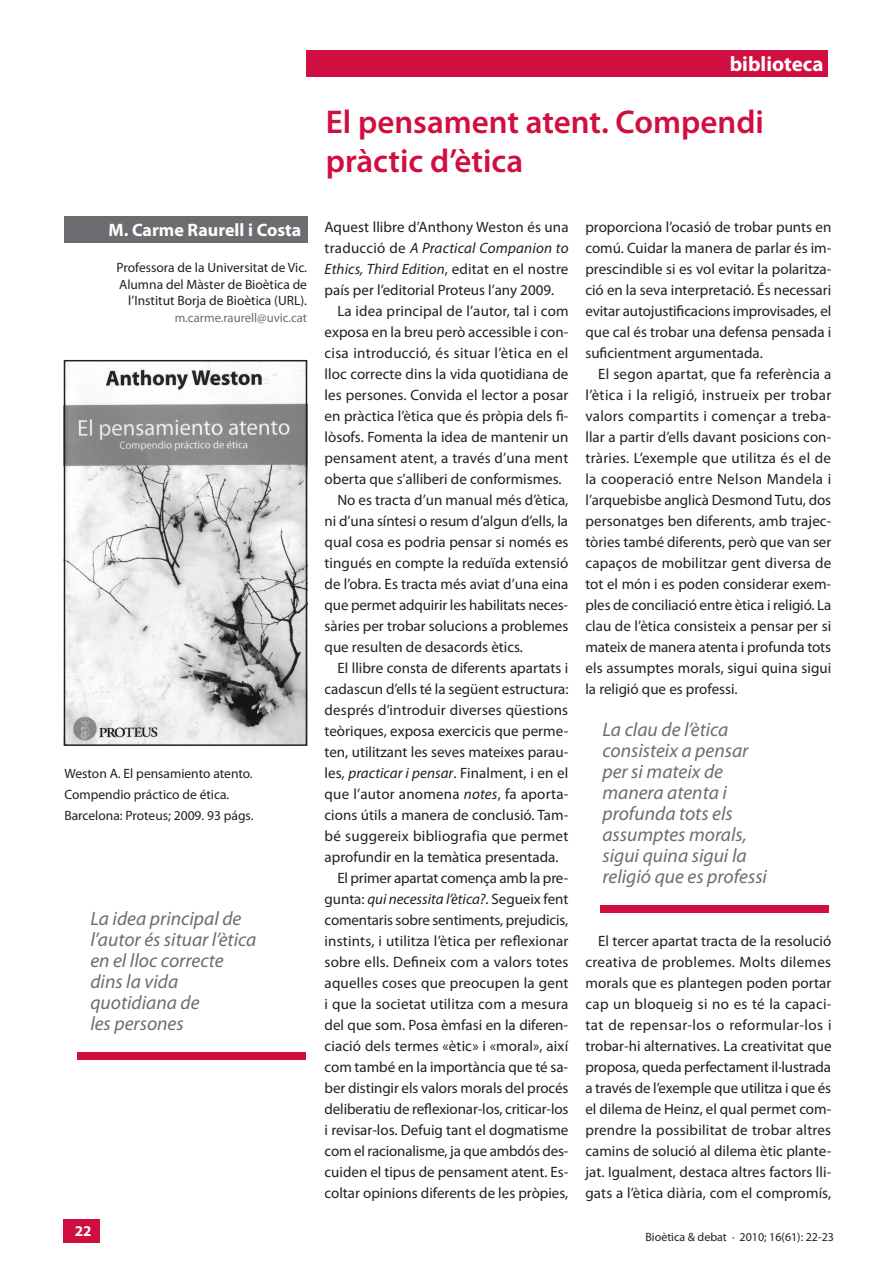
<style>
.page{position:relative;width:893px;height:1263px;background:#fff}
.page>*{position:absolute;margin:0;border:0;box-sizing:border-box;transform-origin:0 0}
.t1{font:600 33px/39.6px "Myriad Pro";color:#d10e40}
.t2{font:700 21px "Myriad Pro";color:#fff}
.t3{font:italic 19.5px/21px "Myriad Pro";color:#6c6d70}
.t4{font:700 18px "Myriad Pro";color:#fff}
.t5{font:15px/21px "Myriad Pro";color:#231f20;text-align:justify}
.t6{font:italic 15px "Myriad Pro";letter-spacing:.01em;color:#231f20}
.t7{font:15px "Myriad Pro";letter-spacing:.02em;color:#231f20}
.t8{font:700 15px "Myriad Pro";color:#fff}
.t9{font:13.5px/16.5px "Myriad Pro";color:#231f20;text-align:right}
.t10{font:12.75px "Myriad Pro";color:#6c6d70}
.t11{font:12px "Myriad Pro";color:#231f20}
.s1{font-style:normal}
.s2{font-style:italic}
</style>
<div class="page">
<div style="left:63px;top:1219px;width:37px;height:23px;background:#d10e40"></div>
<div style="left:306px;top:50px;width:522px;height:26px;background:#d10e40"></div>
<div style="left:64px;top:216px;width:244px;height:27px;background:#6c6d70"></div>
<div style="left:599px;top:906px;width:229px;height:7px;background:#d10e40"></div>
<div style="left:77px;top:1052px;width:229px;height:8px;background:#d10e40"></div>
<img style="left:67px;top:363px;width:237px;height:380px">
<div style="left:64px;top:360px;width:243px;height:386px;border:2px solid #231f20"></div>
<p class="t4" style="left:109px;top:218px;width:194px">M. Carme Raurell i Costa</p>
<p class="t9" style="left:117px;top:259px;width:192px">Professora de la Universitat de Vic.<br>Alumna del Màster de Bioètica de l’Institut Borja de Bioètica (URL).</p>
<p class="t10" style="left:175px;top:310px;width:134px">m.carme.raurell@uvic.cat</p>
<p class="t9" style="left:64px;top:763px;width:191px;line-height:21px;text-align:left">Weston A. El pensamiento atento.<br>Compendio práctico de ética.<br>Barcelona: Proteus; 2009. 93 págs.</p>
<h3 class="t3" style="left:90px;top:908px;width:167px">La idea principal de l’autor és situar l’ètica en el lloc correcte dins la vida quotidiana de<br>les persones</h3>
<p class="t8" style="left:75px;top:1220px;width:18px">22</p>
<h2 class="t2" style="left:730px;top:60px;width:95px">biblioteca</h2>
<h1 class="t1" style="left:326px;top:101px;width:440px">El pensament atent. Compendi pràctic d’ètica</h1>
<p class="t5" style="left:325px;top:216px;width:245px">Aquest llibre d’Anthony Weston és una</p>
<p class="t6" style="left:325px;top:239px;width:245px"><span class="s1">traducció de</span> A Practical Companion to</p>
<p class="t6" style="left:325px;top:260px;width:245px">Ethics, Third Edition<span class="s1">, editat en el nostre</span></p>
<p class="t5" style="left:325px;top:279px;width:231px">país per l’editorial Proteus l’any 2009.</p>
<p class="t5" style="left:337px;top:300px;width:233px">La idea principal de l’autor, tal i com</p>
<p class="t5" style="left:325px;top:321px;width:245px">exposa en la breu però accessible i con-</p>
<p class="t7" style="left:325px;top:344px;width:245px">cisa introducció, és situar l’ètica en el</p>
<p class="t5" style="left:325px;top:363px;width:245px">lloc correcte dins la vida quotidiana de</p>
<p class="t5" style="left:325px;top:384px;width:245px">les persones. Convida el lector a posar</p>
<p class="t5" style="left:325px;top:405px;width:245px">en pràctica l’ètica que és pròpia dels fi-</p>
<p class="t5" style="left:325px;top:426px;width:245px">lòsofs. Fomenta la idea de mantenir un</p>
<p class="t5" style="left:325px;top:447px;width:245px">pensament atent, a través d’una ment</p>
<p class="t5" style="left:325px;top:468px;width:238px">oberta que s’alliberi de conformismes.</p>
<p class="t5" style="left:337px;top:489px;width:232px">No es tracta d’un manual més d’ètica,</p>
<p class="t5" style="left:325px;top:510px;width:245px">ni d’una síntesi o resum d’algun d’ells, la</p>
<p class="t5" style="left:325px;top:531px;width:245px">qual cosa es podria pensar si només es</p>
<p class="t5" style="left:325px;top:552px;width:245px">tingués en compte la reduïda extensió</p>
<p class="t5" style="left:325px;top:573px;width:245px">de l’obra. Es tracta més aviat d’una eina</p>
<p class="t5" style="left:325px;top:594px;width:245px">que permet adquirir les habilitats neces-</p>
<p class="t5" style="left:325px;top:615px;width:245px">sàries per trobar solucions a problemes</p>
<p class="t5" style="left:325px;top:636px;width:200px">que resulten de desacords ètics.</p>
<p class="t5" style="left:337px;top:657px;width:233px">El llibre consta de diferents apartats i</p>
<p class="t5" style="left:325px;top:678px;width:245px">cadascun d’ells té la següent estructura:</p>
<p class="t5" style="left:325px;top:699px;width:245px">després d’introduir diverses qüestions</p>
<p class="t5" style="left:325px;top:720px;width:245px">teòriques, exposa exercicis que perme-</p>
<p class="t5" style="left:325px;top:741px;width:245px">ten, utilitzant les seves mateixes parau-</p>
<p class="t5" style="left:325px;top:762px;width:245px">les, <span class="s2">practicar i pensar</span>. Finalment, i en el</p>
<p class="t5" style="left:325px;top:783px;width:245px">que l’autor anomena <span class="s2">notes</span>, fa aporta-</p>
<p class="t5" style="left:325px;top:804px;width:245px">cions útils a manera de conclusió. Tam-</p>
<p class="t7" style="left:325px;top:827px;width:245px">bé suggereix bibliografia que permet</p>
<p class="t5" style="left:325px;top:846px;width:235px">aprofundir en la temàtica presentada.</p>
<p class="t5" style="left:337px;top:867px;width:233px">El primer apartat comença amb la pre-</p>
<p class="t6" style="left:325px;top:890px;width:245px"><span class="s1">gunta:</span> qui necessita l’ètica?<span class="s1">. Segueix fent</span></p>
<p class="t5" style="left:325px;top:909px;width:245px">comentaris sobre sentiments, prejudicis,</p>
<p class="t5" style="left:325px;top:930px;width:245px">instints, i utilitza l’ètica per reflexionar</p>
<p class="t5" style="left:325px;top:951px;width:245px">sobre ells. Defineix com a valors totes</p>
<p class="t5" style="left:325px;top:972px;width:245px">aquelles coses que preocupen la gent</p>
<p class="t5" style="left:325px;top:993px;width:245px">i que la societat utilitza com a mesura</p>
<p class="t5" style="left:325px;top:1014px;width:245px">del que som. Posa èmfasi en la diferen-</p>
<p class="t5" style="left:325px;top:1035px;width:245px">ciació dels termes «ètic» i «moral», així</p>
<p class="t5" style="left:325px;top:1056px;width:245px">com també en la importància que té sa-</p>
<p class="t5" style="left:325px;top:1077px;width:245px">ber distingir els valors morals del procés</p>
<p class="t5" style="left:325px;top:1098px;width:245px">deliberatiu de reflexionar-los, criticar-los</p>
<p class="t5" style="left:325px;top:1119px;width:245px">i revisar-los. Defuig tant el dogmatisme</p>
<p class="t5" style="left:325px;top:1140px;width:245px">com el racionalisme, ja que ambdós des-</p>
<p class="t5" style="left:325px;top:1161px;width:245px">cuiden el tipus de pensament atent. Es-</p>
<p class="t5" style="left:325px;top:1182px;width:245px">coltar opinions diferents de les pròpies,</p>
<p class="t5" style="left:585px;top:216px;width:247px">proporciona l’ocasió de trobar punts en comú. Cuidar la manera de parlar és im&shy;prescindible si es vol evitar la polaritza&shy;ció en la seva interpretació. És necessari evitar autojustificacions improvisades, el que cal és trobar una defensa pensada i suficientment argumentada.</p>
<p class="t5" style="left:585px;top:363px;width:248px;text-indent:13px">El segon apartat, que fa referència a l’ètica i la religió, instrueix per trobar valors compartits i començar a treba&shy;llar a partir d’ells davant posicions con&shy;tràries. L’exemple que utilitza és el de la cooperació entre Nelson Mandela i l’arquebisbe anglicà Desmond Tutu, dos personatges ben diferents, amb trajec&shy;tòries també diferents, però que van ser capaços de mobilitzar gent diversa de tot el món i es poden considerar exem&shy;ples de conciliació entre ètica i religió. La clau de l’ètica consisteix a pensar per si mateix de manera atenta i profunda tots els assumptes morals, sigui quina sigui la religió que es professi.</p>
<h3 class="t3" style="left:602px;top:719px;width:166px">La clau de l’ètica consisteix a pensar per si mateix de manera atenta i profunda tots els assumptes morals, sigui quina sigui la religió que es professi</h3>
<p class="t5" style="left:585px;top:930px;width:248px;text-indent:13px">El tercer apartat tracta de la resolució creativa de problemes. Molts dilemes morals que es plantegen poden portar cap un bloqueig si no es té la capaci&shy;tat de repensar-los o reformular-los i trobar-hi alternatives. La creativitat que proposa, queda perfectament il·lustrada a través de l’exemple que utilitza i que és el dilema de Heinz, el qual permet com&shy;prendre la possibilitat de trobar altres camins de solució al dilema ètic plante&shy;jat. Igualment, destaca altres factors lli&shy;gats a l’ètica diària, com el compromís,</p>
<p class="t11" style="left:645px;top:1229px;width:190px">Bioètica &amp; debat · 2010; 16(61): 22-23</p>
</div>
